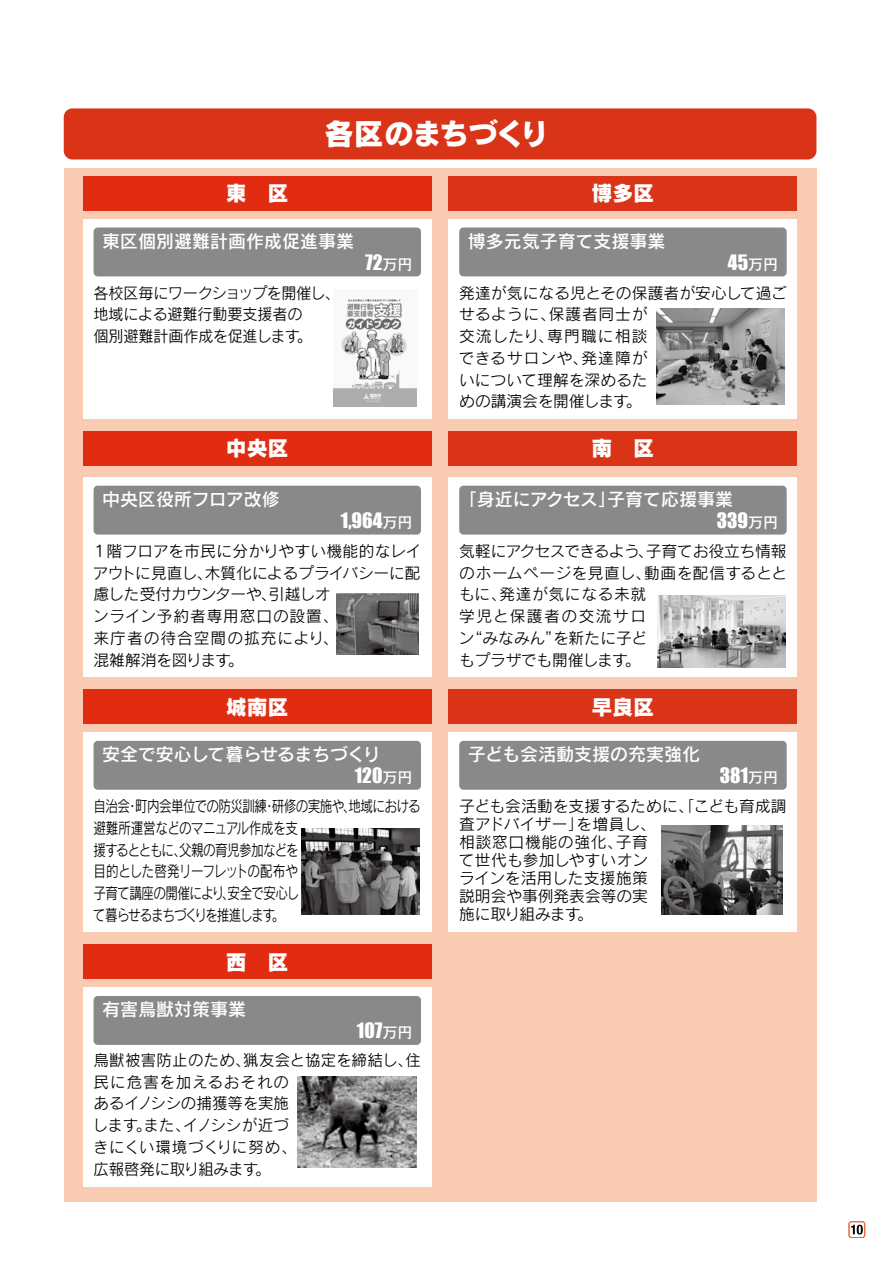
<style>
.page{position:relative;width:893px;height:1263px;background:#fff}
.page>*{position:absolute;margin:0;border:0;box-sizing:border-box;transform-origin:0 0}
.t1{font:30px "Rodin Pro EB";letter-spacing:-.06em;color:#fff}
.t2{font:21px "Rodin Pro EB";color:#fff}
.t3{font:19.5px "Impact";color:#fff}
.t4{font:18px "Rodin Pro DB";color:#fff}
.t5{font:18px "Rodin Pro DB";letter-spacing:-.02em;color:#fff}
.t6{font:15.75px/21.8px "Rodin Pro M";letter-spacing:-.01em;color:#000}
.t7{font:15.75px/21.8px "Rodin Pro M";letter-spacing:-.05em;color:#000;scale:.8 1}
.t8{font:15.75px/21.8px "Rodin Pro M";letter-spacing:.01em;color:#000}
.t9{font:15.75px/21.8px "Rodin Pro M";letter-spacing:-.01em;color:#000;scale:.96 1}
.s1{font-family:"Rodin Pro DB";font-size:15px}
</style>
<div class="page">
<div style="left:64px;top:168px;width:752px;height:1033px;background:#f9cbb2"></div>
<div style="left:64px;top:108px;width:752px;height:51px;background:#d93417;border-radius:9px"></div>
<div style="left:849px;top:1221px;width:16px;height:17px;border:1px solid #ec693c;border-radius:2px"></div>
<svg style="left:851px;top:1225px;width:12px;height:9px"></svg>
<div style="left:449px;top:219px;width:348px;height:200px;background:#fff"></div>
<div style="left:83px;top:219px;width:349px;height:200px;background:#fff"></div>
<div style="left:449px;top:477px;width:348px;height:200px;background:#fff"></div>
<div style="left:83px;top:477px;width:349px;height:200px;background:#fff"></div>
<div style="left:449px;top:732px;width:348px;height:200px;background:#fff"></div>
<div style="left:83px;top:732px;width:349px;height:200px;background:#fff"></div>
<div style="left:83px;top:987px;width:349px;height:200px;background:#fff"></div>
<div style="left:449px;top:176px;width:348px;height:34px;background:#d93417"></div>
<div style="left:449px;top:690px;width:348px;height:34px;background:#d93417"></div>
<div style="left:449px;top:432px;width:348px;height:34px;background:#d93417"></div>
<div style="left:459px;top:227px;width:328px;height:49px;background:#898989;border-radius:4px"></div>
<div style="left:94px;top:486px;width:327px;height:49px;background:#898989;border-radius:4px"></div>
<div style="left:459px;top:486px;width:328px;height:49px;background:#898989;border-radius:4px"></div>
<div style="left:94px;top:741px;width:327px;height:49px;background:#898989;border-radius:4px"></div>
<div style="left:459px;top:741px;width:328px;height:49px;background:#898989;border-radius:4px"></div>
<div style="left:94px;top:996px;width:327px;height:49px;background:#898989;border-radius:4px"></div>
<div style="left:94px;top:227px;width:327px;height:49px;background:#898989;border-radius:4px"></div>
<div style="left:83px;top:176px;width:349px;height:34px;background:#e22c11"></div>
<div style="left:83px;top:690px;width:349px;height:34px;background:#e22c11"></div>
<div style="left:83px;top:432px;width:349px;height:34px;background:#e22c11"></div>
<div style="left:83px;top:945px;width:349px;height:34px;background:#e22c11"></div>
<img style="left:333px;top:299px;width:83px;height:107px">
<img style="left:656px;top:308px;width:128px;height:97px">
<img style="left:657px;top:596px;width:129px;height:71px">
<img style="left:302px;top:828px;width:118px;height:86px">
<img style="left:336px;top:594px;width:82px;height:60px">
<img style="left:661px;top:825px;width:122px;height:89px">
<img style="left:298px;top:1076px;width:118px;height:91px">
<h2 class="t2" style="left:226px;top:179px;width:64px">東　区</h2>
<h1 class="t1" style="left:324px;top:113px;width:227px">各区のまちづくり</h1>
<h2 class="t2" style="left:591px;top:179px;width:64px">博多区</h2>
<p class="t4" style="left:102px;top:229px;width:253px">東区個別避難計画作成促進事業</p>
<p class="t9" style="left:94px;top:281px;width:258px">各校区毎にワークショップを開催し、地域による避難行動要支援者の<br>個別避難計画作成を促進します。</p>
<p class="t3" style="left:365px;top:247px;width:49px">72<span class="s1">万円</span></p>
<h2 class="t2" style="left:226px;top:434px;width:64px">中央区</h2>
<p class="t4" style="left:102px;top:487px;width:179px">中央区役所フロア改修</p>
<p class="t3" style="left:341px;top:505px;width:73px">1,964<span class="s1">万円</span></p>
<p class="t6" style="left:92px;top:539px;width:331px">１階フロアを市民に分かりやすい機能的なレイアウトに見直し、木質化によるプライバシーに配慮した受付カウンターや、引越しオ<br>ンライン予約者専用窓口の設置、<br>来庁者の待合空間の拡充により、<br>混雑解消を図ります。</p>
<h2 class="t2" style="left:226px;top:692px;width:64px">城南区</h2>
<p class="t5" style="left:102px;top:742px;width:280px">安全で安心して暮らせるまちづくり</p>
<p class="t3" style="left:355px;top:760px;width:59px">120<span class="s1">万円</span></p>
<p class="t7" style="left:93px;top:795px;width:411px">自治会・町内会単位での防災訓練・研修の実施や、地域における避難所運営などのマニュアル作成を支<br>援するとともに、父親の育児参加などを<br>目的とした啓発リーフレットの配布や<br>子育て講座の開催により、安全で安心し<br>て暮らせるまちづくりを推進します。</p>
<h2 class="t2" style="left:226px;top:947px;width:64px">西　区</h2>
<p class="t4" style="left:102px;top:997px;width:145px">有害鳥獣対策事業</p>
<p class="t3" style="left:357px;top:1016px;width:57px">107<span class="s1">万円</span></p>
<p class="t8" style="left:93px;top:1048px;width:330px">鳥獣被害防止のため、猟友会と協定を締結し、住民に危害を加えるおそれの<br>あるイノシシの捕獲等を実施<br>します。また、イノシシが近づ<br>きにくい環境づくりに努め、<br>広報啓発に取り組みます。</p>
<p class="t4" style="left:468px;top:229px;width:199px">博多元気子育て支援事業</p>
<p class="t3" style="left:728px;top:247px;width:52px">45<span class="s1">万円</span></p>
<p class="t6" style="left:459px;top:281px;width:329px">発達が気になる児とその保護者が安心して過ごせるように、保護者同士が<br>交流したり、専門職に相談<br>できるサロンや、発達障が<br>いについて理解を深めるた<br>めの講演会を開催します。</p>
<h2 class="t2" style="left:591px;top:434px;width:64px">南　区</h2>
<p class="t4" style="left:459px;top:487px;width:276px">「身近にアクセス」子育て応援事業</p>
<p class="t3" style="left:717px;top:505px;width:63px">339<span class="s1">万円</span></p>
<p class="t6" style="left:459px;top:539px;width:330px">気軽にアクセスできるよう、子育てお役立ち情報のホームページを見直し、動画を配信するとともに、発達が気になる未就<br>学児と保護者の交流サロ<br>ン“みなみん”を新たに子ど<br>もプラザでも開催します。</p>
<h2 class="t2" style="left:591px;top:692px;width:64px">早良区</h2>
<p class="t4" style="left:468px;top:742px;width:234px">子ども会活動支援の充実強化</p>
<p class="t3" style="left:720px;top:760px;width:60px">381<span class="s1">万円</span></p>
<p class="t6" style="left:459px;top:796px;width:329px;line-height:18px">子ども会活動を支援するために、「こども育成調査アドバイザー」を増員し、<br>相談窓口機能の強化、子育<br>て世代も参加しやすいオン<br>ラインを活用した支援施策<br>説明会や事例発表会等の実<br>施に取り組みます。</p>
</div>
